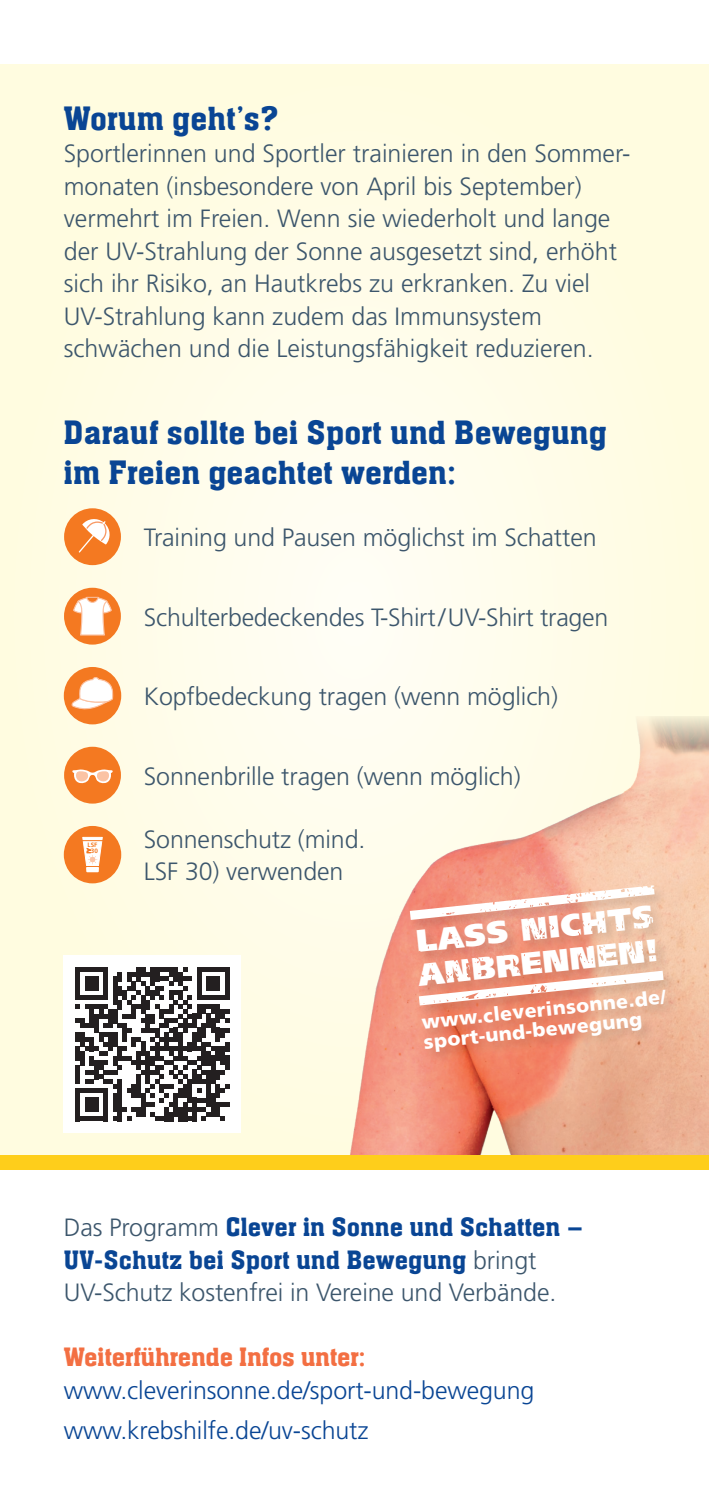
<style>
.page{position:relative;width:709px;height:1503px;background:#fff}
.page>*{position:absolute;margin:0;border:0;box-sizing:border-box;transform-origin:0 0}
.t1{font:35px/40px "Aachen Medium Plain";letter-spacing:.02em;color:#094594}
.t2{font:900 31.25px/34px "Frutiger LT";color:#fff}
.t3{font:27.5px/32.5px "Aachen Medium Plain";letter-spacing:.02em;color:#094594}
.t4{font:27.5px "Aachen Medium Plain";letter-spacing:.01em;color:#f36f42}
.t5{font:300 25px/32.5px "Frutiger LT";color:#3c566c}
.t6{font:300 25px/39.5px "Frutiger LT";letter-spacing:-.005em;color:#094594}
.t7{font:900 19.5px/20px "Frutiger LT";color:#fff}
.t8{font:700 6.25px/5.8px "Frutiger LT";color:#f47921}
.s1{font-family:"Frutiger LT";font-weight:300;font-size:25px;color:#3c566c}
</style>
<div class="page">
<div style="left:0;top:64px;width:709px;height:1099px;background:#fffce0"></div>
<img style="left:314px;top:716px;width:395px;height:439px">
<div style="left:408px;top:883px;width:271px;height:183px;background:#231f20;opacity:.15"></div>
<svg style="left:410px;top:885px;width:244px;height:35px;background:#f1b8a6"></svg>
<svg style="left:419px;top:970px;width:244px;height:35px;background:#ebae99"></svg>
<div style="left:64px;top:508px;width:57px;height:57px;background:#f47921;border-radius:50%"></div>
<svg style="left:79px;top:519px;width:31px;height:33px"></svg>
<div style="left:64px;top:588px;width:57px;height:56px;background:#f47921;border-radius:50%"></div>
<svg style="left:73px;top:597px;width:39px;height:38px"></svg>
<div style="left:64px;top:667px;width:57px;height:57px;background:#f47921;border-radius:50%"></div>
<svg style="left:71px;top:676px;width:43px;height:48px"></svg>
<div style="left:64px;top:746px;width:57px;height:57px;background:#f47921;border-radius:50%"></div>
<svg style="left:72px;top:769px;width:41px;height:15px"></svg>
<div style="left:64px;top:826px;width:57px;height:57px;background:#f47921;border-radius:50%"></div>
<svg style="left:82px;top:836px;width:21px;height:30px"></svg>
<div style="left:86px;top:867px;width:13px;height:5px;background:#fff"></div>
<div style="left:64px;top:955px;width:177px;height:177px;background:#fff"></div>
<svg style="left:75px;top:967px;width:154px;height:154px"></svg>
<div style="left:0;top:1155px;width:709px;height:14px;background:#fece1b"></div>
<h1 class="t1" style="left:64px;top:98px;width:216px">Worum geht’s?</h1>
<p class="t5" style="left:64px;top:138px;width:568px">Sportlerinnen und Sportler trainieren in den Sommer&shy;monaten (insbesondere von April bis September) vermehrt im Freien. Wenn sie wiederholt und lange der UV-Strahlung der Sonne ausgesetzt sind, erhöht sich ihr Risiko, an Hautkrebs zu erkranken. Zu viel UV-Strahlung kann zudem das Immunsystem schwächen und die Leistungsfähigkeit reduzieren.</p>
<h1 class="t1" style="left:64px;top:413px;width:544px">Darauf sollte bei Sport und Bewegung im Freien geachtet werden:</h1>
<p class="t5" style="left:144px;top:521px;width:454px">Training und Pausen möglichst im Schatten</p>
<p class="t5" style="left:144px;top:601px;width:466px">Schulterbedeckendes T-Shirt/UV-Shirt tragen</p>
<p class="t5" style="left:144px;top:680px;width:415px">Kopfbedeckung tragen (wenn möglich)</p>
<p class="t8" style="left:87px;top:842px;width:13px">LSF ≥30</p>
<p class="t5" style="left:144px;top:760px;width:378px">Sonnenbrille tragen (wenn möglich)</p>
<p class="t5" style="left:144px;top:823px;width:223px">Sonnenschutz (mind.<br>LSF 30) verwenden</p>
<p class="t2" style="left:413px;top:924px;width:243px;rotate:-6deg">LASS NICHTS<br>ANBRENNEN!</p>
<p class="t7" style="left:421px;top:1012px;width:247px;rotate:-6deg">www.cleverinsonne.de/ sport-und-bewegung</p>
<p class="t3" style="left:64px;top:1211px;width:520px"><span class="s1">Das Programm</span> Clever in Sonne und Schatten –<br>UV-Schutz bei Sport und Bewegung <span class="s1">bringt</span></p>
<p class="t5" style="left:64px;top:1276px;width:494px">UV-Schutz kostenfrei in Vereine und Verbände.</p>
<p class="t4" style="left:64px;top:1342px;width:303px">Weiterführende Infos unter:</p>
<p class="t6" style="left:64px;top:1370px;width:472px">www.cleverinsonne.de/sport-und-bewegung www.krebshilfe.de/uv-schutz</p>
</div>
